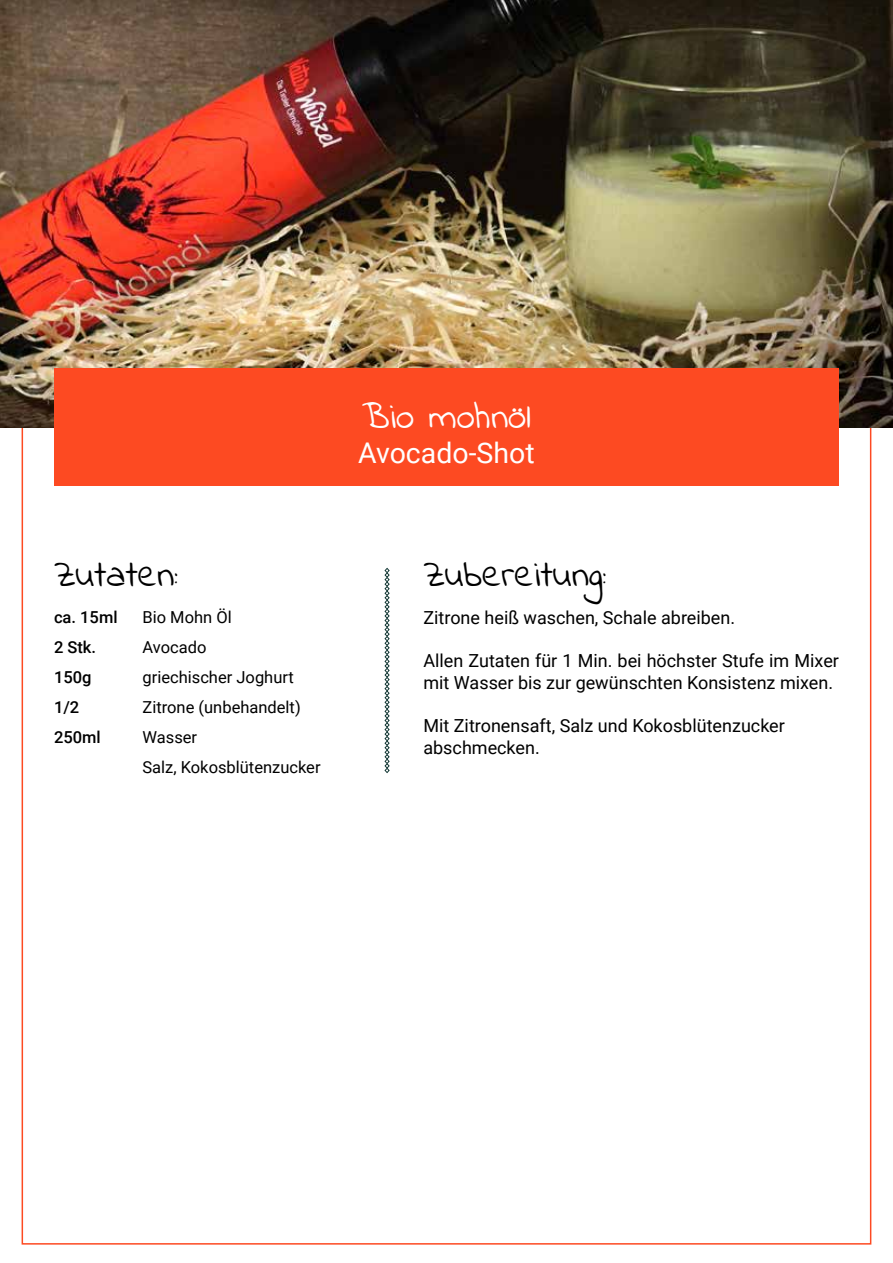
<style>
.page{position:relative;width:893px;height:1263px;background:#fff}
.page>*{position:absolute;margin:0;border:0;box-sizing:border-box;transform-origin:0 0}
.t1{font:37.5px "Indie Flower";color:#000}
.t2{font:37.5px "Indie Flower";color:#fff}
.t3{font:28.5px "Roboto";color:#fff}
.t4{font:18px/21.6px "Roboto";color:#000}
.t5{font:16.5px/30px "Roboto";color:#000}
.t6{font:500 16.5px "Roboto";color:#000}
</style>
<div class="page">
<img style="left:0;top:0;width:893px;height:427px">
<div style="left:54px;top:369px;width:785px;height:117px;background:#fd4a22"></div>
<svg style="left:385px;top:568px;width:5px;height:205px"></svg>
<h1 class="t2" style="left:362px;top:392px;width:171px">Bio mohnöl</h1>
<h2 class="t3" style="left:358px;top:433px;width:178px">Avocado-Shot</h2>
<h1 class="t1" style="left:54px;top:550px;width:125px">Zutaten:</h1>
<h1 class="t1" style="left:423px;top:550px;width:184px">Zubereitung:</h1>
<p class="t6" style="left:54px;top:605px;width:65px">ca. 15ml</p>
<p class="t5" style="left:143px;top:601px;width:91px">Bio Mohn Öl</p>
<p class="t6" style="left:54px;top:635px;width:44px">2 Stk.</p>
<p class="t5" style="left:143px;top:631px;width:65px">Avocado</p>
<p class="t6" style="left:54px;top:665px;width:39px">150g</p>
<p class="t5" style="left:143px;top:661px;width:153px">griechischer Joghurt</p>
<p class="t6" style="left:54px;top:695px;width:27px">1/2</p>
<p class="t5" style="left:143px;top:691px;width:160px">Zitrone (unbehandelt)</p>
<p class="t6" style="left:54px;top:725px;width:48px">250ml</p>
<p class="t5" style="left:143px;top:721px;width:180px">Wasser<br>Salz, Kokosblütenzucker</p>
<p class="t4" style="left:423px;top:606px;width:313px">Zitrone heiß waschen, Schale abreiben.</p>
<p class="t4" style="left:423px;top:649px;width:417px">Allen Zutaten für 1 Min. bei höchster Stufe im Mixer mit Wasser bis zur gewünschten Konsistenz mixen.</p>
<p class="t4" style="left:423px;top:714px;width:363px">Mit Zitronensaft, Salz und Kokosblütenzucker abschmecken.</p>
</div>
